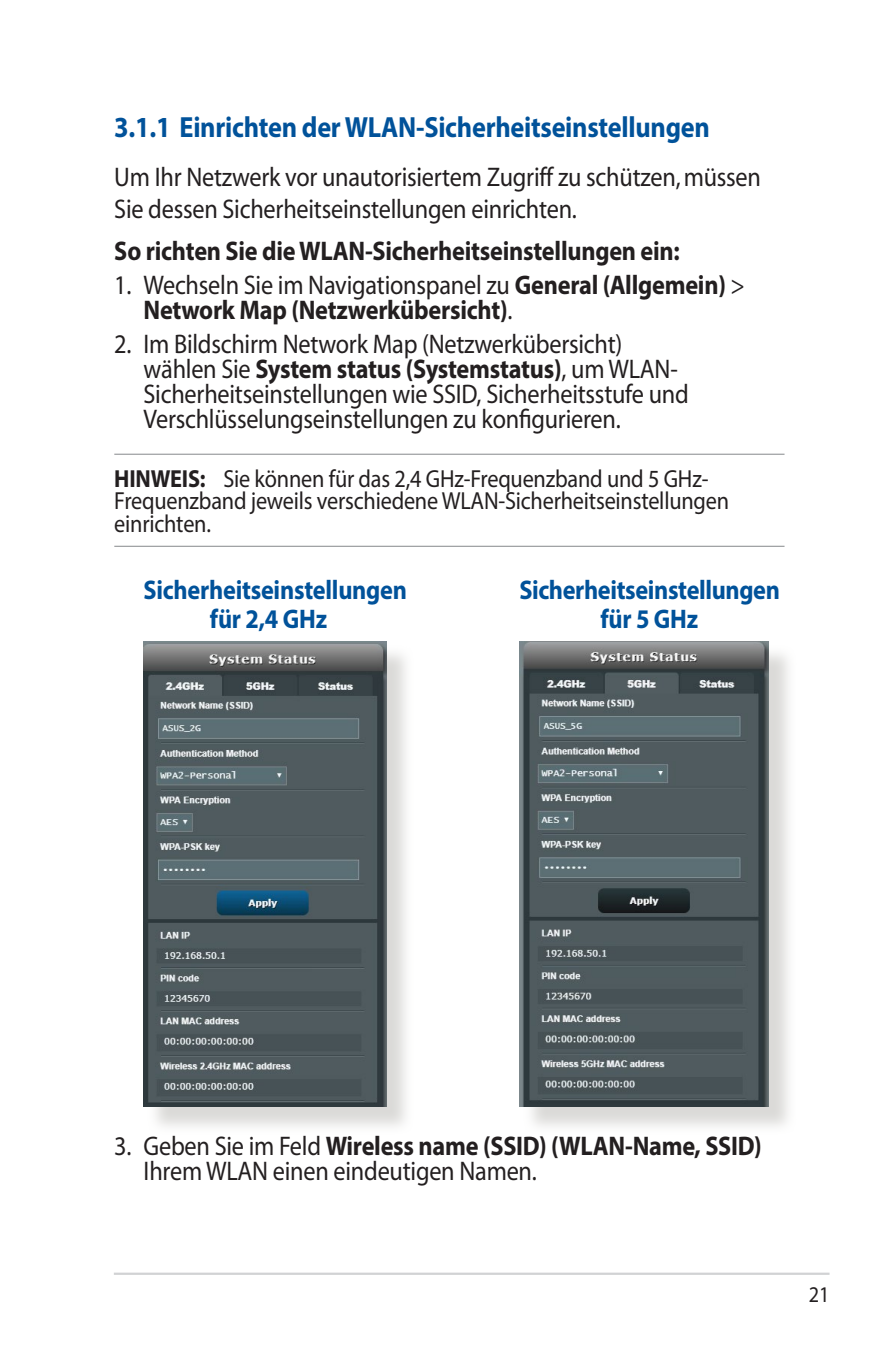
<style>
.page{position:relative;width:893px;height:1346px;background:#fff}
.page>*{position:absolute;margin:0;border:0;box-sizing:border-box;transform-origin:0 0}
.t1{font:700 29.25px "Myriad Pro";letter-spacing:-.01em;color:#01529a;scale:.9 1}
.t2{font:27px/24.8px "Myriad Pro";letter-spacing:-.01em;color:#231f20;scale:.9 1}
.t3{font:27px/32.4px "Myriad";letter-spacing:-.01em;color:#231f20;scale:.9 1}
.t4{font:700 27px/24.8px "Myriad Pro";letter-spacing:-.01em;color:#231f20;scale:.9 1}
.t5{font:700 27px "Myriad Pro";letter-spacing:-.01em;color:#01529a;scale:.9 1}
.t6{font:24.75px/22.5px "Myriad Pro";letter-spacing:-.01em;color:#231f20;scale:.9 1}
.t7{font:22.5px "Myriad";color:#231f20;scale:.9 1}
.s1{font-weight:400}
.s2{font-family:"Myriad"}
.s3{font-weight:700}
</style>
<div class="page">
<hr style="left:114px;top:1272px;width:715px;height:3px;background:#d1d2d4">
<hr style="left:114px;top:454px;width:670px;height:1px;background:#939598">
<hr style="left:114px;top:546px;width:670px;height:1px;background:#939598">
<div style="left:147px;top:644px;width:268px;height:490px;background:#cfcecb;opacity:.75"></div>
<img style="left:144px;top:641px;width:243px;height:465px">
<div style="left:523px;top:644px;width:273px;height:490px;background:#cfcecb;opacity:.75"></div>
<img style="left:519px;top:641px;width:250px;height:465px">
<p class="t1" style="left:114px;top:108px;width:663px">3.1.1 Einrichten der WLAN-Sicherheitseinstellungen</p>
<p class="t3" style="left:114px;top:162px;width:720px">Um Ihr Netzwerk vor unautorisiertem Zugriff zu schützen, müssen<br>Sie dessen Sicherheitseinstellungen einrichten.</p>
<p class="t4" style="left:114px;top:237px;width:630px">So richten Sie die WLAN-Sicherheitseinstellungen ein:</p>
<p class="t4" style="left:144px;top:272px;width:670px;text-indent:-29px"><span class="s1">1. Wechseln Sie im Navigationspanel zu</span> General (Allgemein) <span class="s1">&gt;<br></span>Network Map (Netzwerkübersicht)<span class="s1">.</span></p>
<p class="t3" style="left:114px;top:329px;width:566px">2. Im Bildschirm Network Map (Netzwerkübersicht)</p>
<p class="t2" style="left:144px;top:356px;width:607px"><span class="s2">wählen Sie</span> <span class="s3">System status (Systemstatus)</span>, um WLAN-<br>Sicherheitseinstellungen wie SSID, Sicherheitsstufe und<br>Verschlüsselungseinstellungen zu konfigurieren.</p>
<p class="t6" style="left:114px;top:467px;width:685px"><span class="s3">HINWEIS:</span> Sie können für das 2,4 GHz-Frequenzband und 5 GHz-<br>Frequenzband jeweils verschiedene WLAN-Sicherheitseinstellungen einrichten.</p>
<p class="t5" style="left:144px;top:572px;width:294px">Sicherheitseinstellungen</p>
<p class="t5" style="left:519px;top:572px;width:291px">Sicherheitseinstellungen</p>
<p class="t5" style="left:210px;top:602px;width:132px">für 2,4 GHz</p>
<p class="t5" style="left:600px;top:602px;width:110px">für 5 GHz</p>
<p class="t2" style="left:144px;top:1133px;width:688px;text-indent:-29px">3. Geben Sie im Feld <span class="s3">Wireless name (SSID) (WLAN-Name, SSID)<br></span>Ihrem WLAN einen eindeutigen Namen.</p>
<p class="t7" style="left:809px;top:1283px;width:24px">21</p>
</div>
